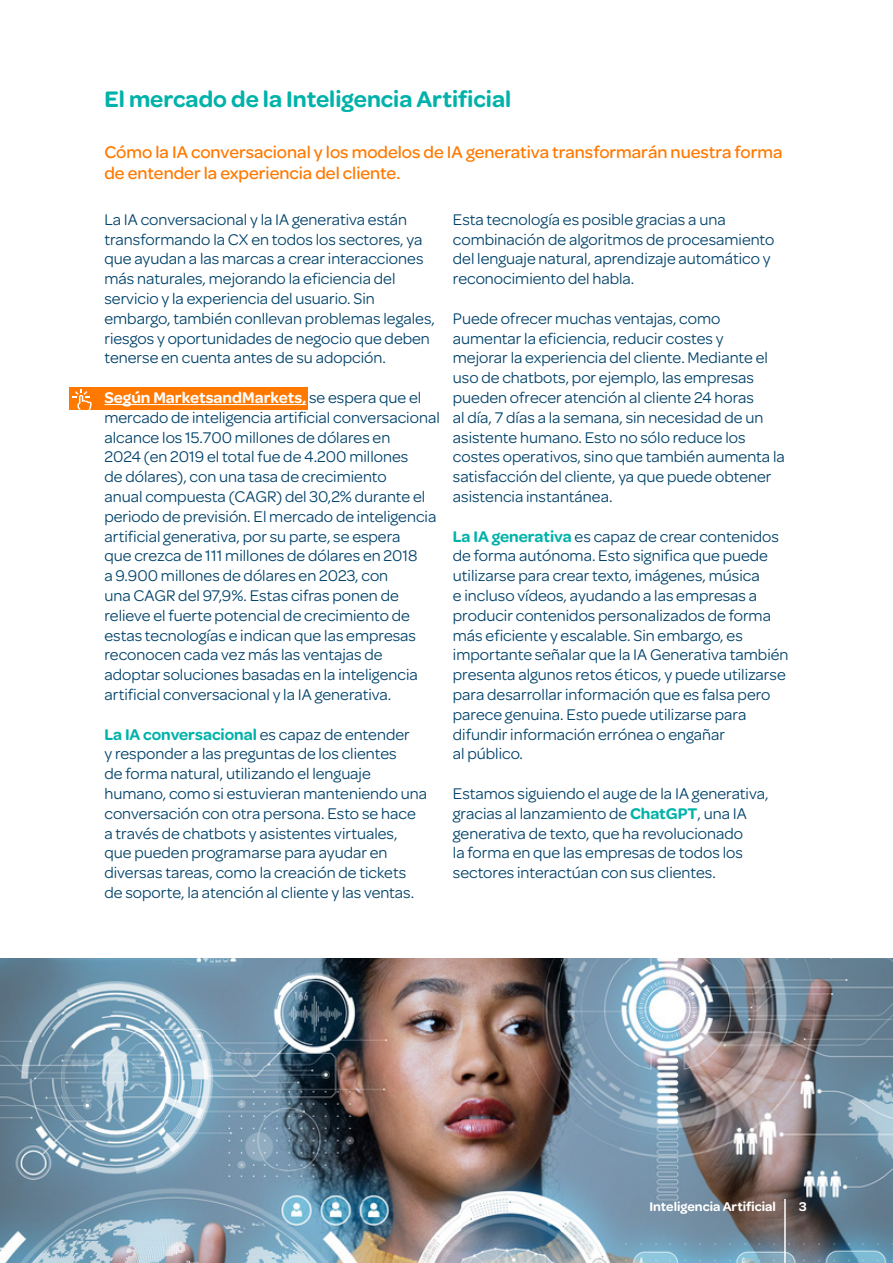
<style>
.page{position:relative;width:893px;height:1263px;background:#fff}
.page>*{position:absolute;margin:0;border:0;box-sizing:border-box;transform-origin:0 0}
.t1{font:600 24px "Omnes";color:#00b2a9}
.t2{font:500 18px/21.6px "Omnes";color:#ff7900}
.t3{font:16.5px/19.8px "Omnes";color:#01426a}
.t4{font:600 13.5px "Omnes";color:#fff}
.s1{font-weight:600;color:#fff}
.s2{font-weight:600;color:#00b2a9}
</style>
<div class="page">
<div style="left:69px;top:388px;width:238px;height:22px;background:#ff7900"></div>
<svg style="left:73px;top:389px;width:19px;height:21px"></svg>
<img style="left:0;top:958px;width:893px;height:305px">
<hr style="left:784px;top:1199px;width:2px;height:64px;background:#fff">
<hr style="left:104px;top:404px;width:202px;height:1px;background:#fff">
<h1 class="t1" style="left:104px;top:82px;width:408px">El mercado de la Inteligencia Artificial</h1>
<p class="t2" style="left:104px;top:140px;width:680px">Cómo la IA conversacional y los modelos de IA generativa transformarán nuestra forma de entender la experiencia del cliente.</p>
<p class="t3" style="left:104px;top:208px;width:332px">La IA conversacional y la IA generativa están transformando la CX en todos los sectores, ya que ayudan a las marcas a crear interacciones más naturales, mejorando la eficiencia del servicio y la experiencia del usuario. Sin embargo, también conllevan problemas legales, riesgos y oportunidades de negocio que deben tenerse en cuenta antes de su adopción.</p>
<p class="t3" style="left:104px;top:387px;width:337px"><span class="s1">Según MarketsandMarkets,</span> se espera que el mercado de inteligencia artificial conversacional alcance los 15.700 millones de dólares en<br>2024 (en 2019 el total fue de 4.200 millones<br>de dólares), con una tasa de crecimiento<br>anual compuesta (CAGR) del 30,2% durante el periodo de previsión. El mercado de inteligencia artificial generativa, por su parte, se espera<br>que crezca de 111 millones de dólares en 2018<br>a 9.900 millones de dólares en 2023, con<br>una CAGR del 97,9%. Estas cifras ponen de relieve el fuerte potencial de crecimiento de estas tecnologías e indican que las empresas reconocen cada vez más las ventajas de adoptar soluciones basadas en la inteligencia artificial conversacional y la IA generativa.</p>
<p class="t3" style="left:104px;top:723px;width:324px"><span class="s2">La IA conversacional</span> es capaz de entender<br>y responder a las preguntas de los clientes<br>de forma natural, utilizando el lenguaje humano, como si estuvieran manteniendo una conversación con otra persona. Esto se hace a través de chatbots y asistentes virtuales, que pueden programarse para ayudar en diversas tareas, como la creación de tickets de soporte, la atención al cliente y las ventas.</p>
<p class="t3" style="left:453px;top:208px;width:323px">Esta tecnología es posible gracias a una combinación de algoritmos de procesamiento del lenguaje natural, aprendizaje automático y reconocimiento del habla.</p>
<p class="t3" style="left:453px;top:307px;width:333px">Puede ofrecer muchas ventajas, como aumentar la eficiencia, reducir costes y<br>mejorar la experiencia del cliente. Mediante el uso de chatbots, por ejemplo, las empresas pueden ofrecer atención al cliente 24 horas<br>al día, 7 días a la semana, sin necesidad de un asistente humano. Esto no sólo reduce los costes operativos, sino que también aumenta la satisfacción del cliente, ya que puede obtener asistencia instantánea.</p>
<p class="t3" style="left:453px;top:525px;width:337px"><span class="s2">La IA generativa</span> es capaz de crear contenidos de forma autónoma. Esto significa que puede utilizarse para crear texto, imágenes, música<br>e incluso vídeos, ayudando a las empresas a producir contenidos personalizados de forma más eficiente y escalable. Sin embargo, es importante señalar que la IA Generativa también presenta algunos retos éticos, y puede utilizarse para desarrollar información que es falsa pero parece genuina. Esto puede utilizarse para difundir información errónea o engañar<br>al público.</p>
<p class="t3" style="left:453px;top:783px;width:317px">Estamos siguiendo el auge de la IA generativa, gracias al lanzamiento de <span class="s2">ChatGPT</span>, una IA generativa de texto, que ha revolucionado<br>la forma en que las empresas de todos los sectores interactúan con sus clientes.</p>
<p class="t4" style="left:649px;top:1197px;width:128px">Inteligencia Artificial</p>
<p class="t4" style="left:799px;top:1197px;width:9px">3</p>
</div>
